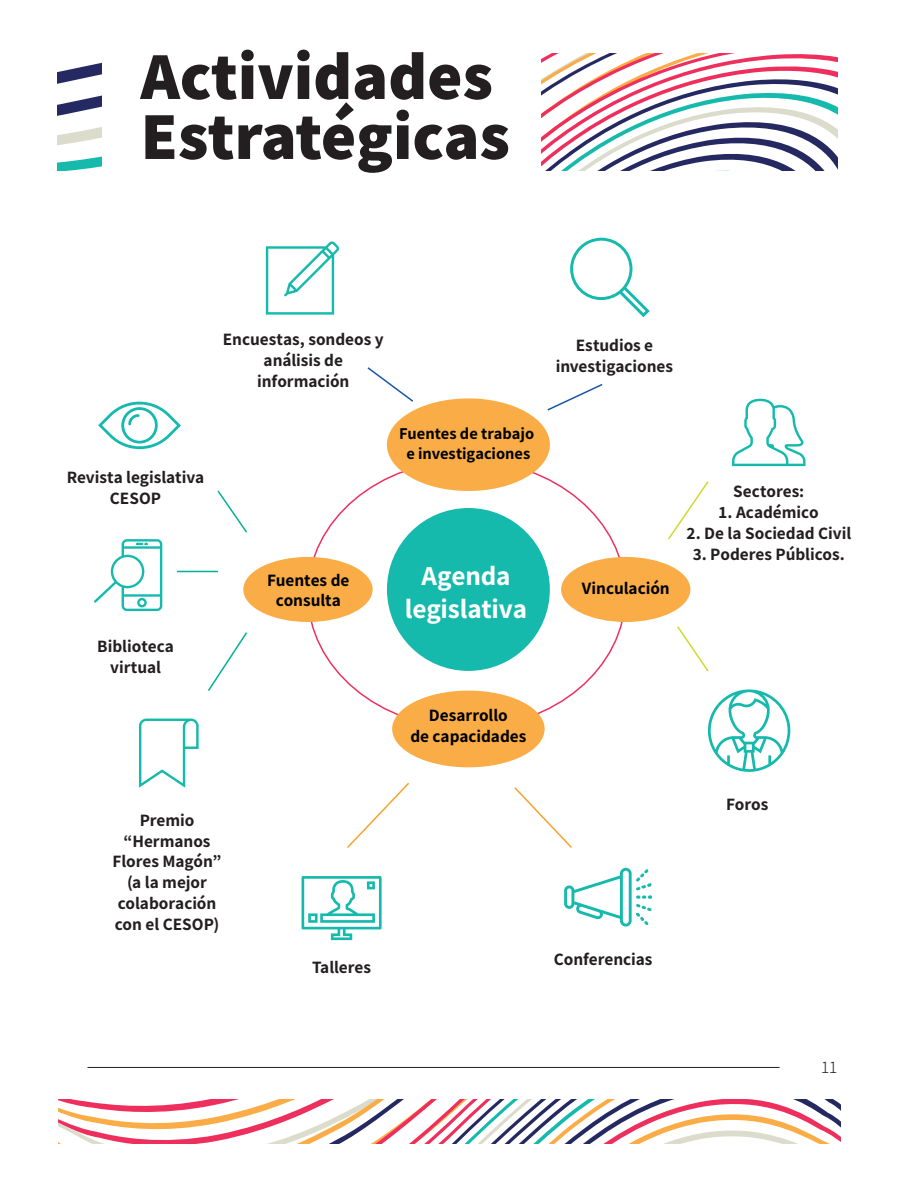
<style>
.page{position:relative;width:918px;height:1188px;background:#fff}
.page>*{position:absolute;margin:0;border:0;box-sizing:border-box;transform-origin:0 0}
.t1{font:800 67.2px/60px "Assistant";color:#231f20}
.t2{font:700 27.45px/32.8px "Assistant";letter-spacing:-.005em;color:#fff;text-align:center}
.t3{font:300 17.55px "Assistant";color:#231f20}
.t4{font:700 17.4px/20.9px "Assistant";color:#231f20;text-align:center}
.t5{font:700 17.4px/20.9px "Assistant";color:#000001;text-align:center}
.t6{font:700 16.5px/19.8px "Assistant";color:#000001;text-align:center}
</style>
<div class="page">
<svg style="left:58px;top:1066px;width:783px;height:78px"></svg>
<svg style="left:57px;top:62px;width:45px;height:22px"></svg>
<svg style="left:57px;top:86px;width:781px;height:423px"></svg>
<div style="left:387px;top:508px;width:163px;height:163px;background:#15baad;border-radius:50%"></div>
<div style="left:387px;top:398px;width:163px;height:93px;background:#faad46;border-radius:50%"></div>
<div style="left:392px;top:691px;width:153px;height:76px;background:#faad46;border-radius:50%"></div>
<div style="left:561px;top:557px;width:129px;height:65px;background:#faad46;border-radius:50%"></div>
<div style="left:243px;top:557px;width:130px;height:65px;background:#faad46;border-radius:50%"></div>
<svg style="left:301px;top:876px;width:81px;height:65px"></svg>
<svg style="left:98px;top:397px;width:83px;height:53px"></svg>
<svg style="left:564px;top:868px;width:88px;height:59px"></svg>
<svg style="left:94px;top:539px;width:68px;height:72px"></svg>
<svg style="left:139px;top:719px;width:60px;height:69px"></svg>
<svg style="left:708px;top:689px;width:82px;height:83px"></svg>
<svg style="left:266px;top:241px;width:73px;height:74px"></svg>
<svg style="left:570px;top:238px;width:80px;height:79px"></svg>
<hr style="left:88px;top:1067px;width:692px;height:1px;background:#231f20">
<svg style="left:366px;top:366px;width:49px;height:37px"></svg>
<svg style="left:677px;top:626px;width:32px;height:46px"></svg>
<svg style="left:514px;top:787px;width:58px;height:61px"></svg>
<svg style="left:347px;top:782px;width:62px;height:66px"></svg>
<svg style="left:216px;top:489px;width:33px;height:44px"></svg>
<hr style="left:177px;top:571px;width:41px;height:1px;background:#00b194">
<svg style="left:208px;top:632px;width:39px;height:59px"></svg>
<svg style="left:546px;top:383px;width:292px;height:182px"></svg>
<h1 class="t1" style="left:141px;top:44px;width:371px">Actividades<br>Estratégicas</h1>
<p class="t4" style="left:67px;top:466px;width:139px">Revista legislativa<br>CESOP</p>
<p class="t4" style="left:223px;top:328px;width:162px">Encuestas, sondeos y análisis de información</p>
<p class="t6" style="left:399px;top:423px;width:136px">Fuentes de trabajo e investigaciones</p>
<p class="t4" style="left:97px;top:635px;width:78px">Biblioteca virtual</p>
<p class="t5" style="left:267px;top:569px;width:84px">Fuentes de consulta</p>
<h2 class="t2" style="left:405px;top:558px;width:124px">Agenda legislativa</h2>
<p class="t5" style="left:410px;top:704px;width:118px">Desarrollo<br>de capacidades</p>
<p class="t4" style="left:556px;top:334px;width:119px">Estudios e investigaciones</p>
<p class="t5" style="left:582px;top:578px;width:89px">Vinculación</p>
<p class="t4" style="left:733px;top:481px;width:73px">Sectores:</p>
<p class="t4" style="left:719px;top:501px;width:101px">1. Académico</p>
<p class="t4" style="left:686px;top:522px;width:166px">2. De la Sociedad Civil</p>
<p class="t4" style="left:693px;top:543px;width:154px">3. Poderes Públicos.</p>
<p class="t4" style="left:112px;top:809px;width:111px">Premio “Hermanos<br>Flores Magón” (a la mejor colaboración con el CESOP)</p>
<p class="t4" style="left:312px;top:956px;width:61px">Talleres</p>
<p class="t4" style="left:554px;top:948px;width:100px">Conferencias</p>
<p class="t4" style="left:726px;top:793px;width:44px">Foros</p>
<p class="t3" style="left:822px;top:1055px;width:17px">11</p>
</div>
